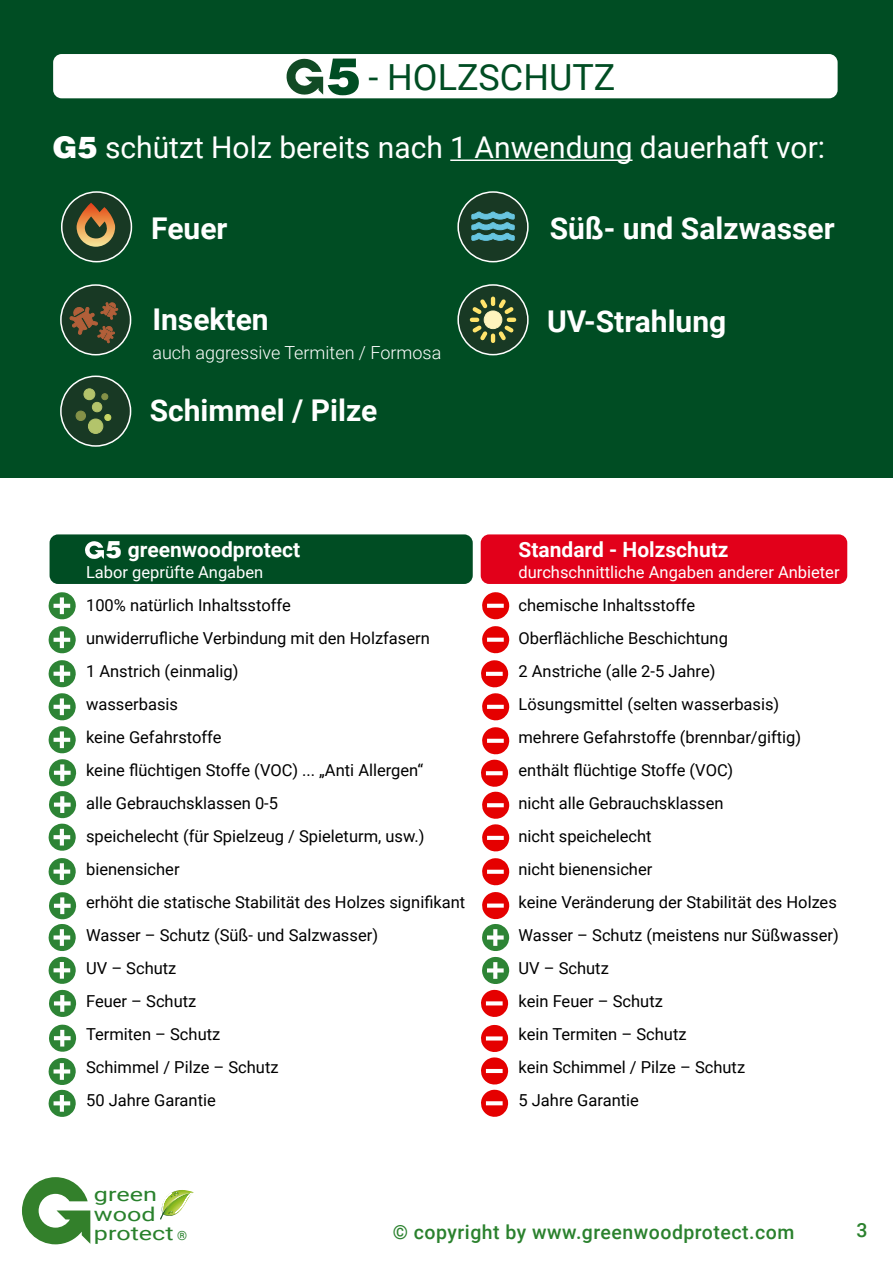
<style>
.page{position:relative;width:893px;height:1263px;background:#fff}
.page>*{position:absolute;margin:0;border:0;box-sizing:border-box;transform-origin:0 0}
.t1{font:900 51px "Helvetica LT";color:#004d23}
.t2{font:36px "Roboto";color:#004d23}
.t3{font:700 30px "Roboto";color:#fff}
.t4{font:30px "Roboto";color:#fff}
.t5{font:900 24px "Helvetica LT";color:#fff}
.t6{font:700 21px "Roboto";color:#fff}
.t7{font:500 19.5px "Roboto";letter-spacing:.025em;color:#2a812d}
.t8{font:19.2px/19.2px "Roboto";color:#29812c;scale:1.31 1}
.t9{font:300 18px "Roboto";color:#fff}
.t10{font:16.5px/33px "Roboto";color:#000}
.t11{font:16.5px "Roboto";color:#fff}
.s1{font-family:"Helvetica LT";font-weight:900}
.s2{font-size:12.75px}
</style>
<div class="page">
<div style="left:0;top:0;width:893px;height:477px;background:#004d23"></div>
<hr style="left:450px;top:159px;width:182px;height:2px;background:#fff">
<div style="left:53px;top:54px;width:785px;height:44px;background:#fff;border-radius:9px"></div>
<svg style="left:286px;top:59px;width:37px;height:36px"></svg>
<svg style="left:59px;top:283px;width:73px;height:73px;background:#354f34"></svg>
<svg style="left:457px;top:190px;width:72px;height:73px;background:#2c5f4d"></svg>
<svg style="left:457px;top:283px;width:72px;height:73px;background:#3f623f"></svg>
<svg style="left:59px;top:375px;width:73px;height:72px;background:#2f5737"></svg>
<svg style="left:60px;top:190px;width:73px;height:73px;background:#445b39"></svg>
<svg style="left:482px;top:592px;width:27px;height:28px"></svg>
<svg style="left:48px;top:592px;width:28px;height:28px"></svg>
<svg style="left:48px;top:626px;width:28px;height:28px"></svg>
<svg style="left:49px;top:1024px;width:27px;height:28px"></svg>
<svg style="left:49px;top:990px;width:27px;height:27px"></svg>
<svg style="left:48px;top:957px;width:28px;height:27px"></svg>
<svg style="left:48px;top:892px;width:28px;height:59px"></svg>
<svg style="left:48px;top:858px;width:28px;height:27px"></svg>
<svg style="left:48px;top:660px;width:28px;height:191px"></svg>
<svg style="left:48px;top:1058px;width:28px;height:59px"></svg>
<svg style="left:482px;top:957px;width:27px;height:27px"></svg>
<svg style="left:481px;top:990px;width:27px;height:27px"></svg>
<svg style="left:482px;top:892px;width:27px;height:59px"></svg>
<svg style="left:482px;top:858px;width:27px;height:28px"></svg>
<svg style="left:481px;top:727px;width:28px;height:125px"></svg>
<svg style="left:481px;top:660px;width:28px;height:61px"></svg>
<svg style="left:482px;top:626px;width:27px;height:28px"></svg>
<svg style="left:481px;top:1025px;width:27px;height:92px"></svg>
<div style="left:50px;top:534px;width:423px;height:50px;background:#004d23;border-radius:9px"></div>
<div style="left:481px;top:534px;width:366px;height:50px;background:#e2001a;border-radius:9px"></div>
<svg style="left:85px;top:541px;width:19px;height:18px"></svg>
<svg style="left:22px;top:1177px;width:68px;height:67px"></svg>
<svg style="left:160px;top:1190px;width:34px;height:30px"></svg>
<h1 class="t1" style="left:327px;top:43px;width:36px">5</h1>
<h2 class="t2" style="left:368px;top:52px;width:249px">- HOLZSCHUTZ</h2>
<h3 class="t4" style="left:53px;top:126px;width:774px"><span class="s1">G5</span> schützt Holz bereits nach 1 Anwendung dauerhaft vor:</h3>
<h3 class="t3" style="left:151px;top:207px;width:78px">Feuer</h3>
<h3 class="t3" style="left:550px;top:207px;width:287px">Süß- und Salzwasser</h3>
<h3 class="t3" style="left:152px;top:299px;width:118px">Insekten</h3>
<p class="t9" style="left:152px;top:340px;width:290px">auch aggressive Termiten / Formosa</p>
<h3 class="t3" style="left:547px;top:300px;width:181px">UV-Strahlung</h3>
<h3 class="t3" style="left:150px;top:389px;width:229px">Schimmel / Pilze</h3>
<h3 class="t5" style="left:106px;top:534px;width:18px">5</h3>
<p class="t6" style="left:128px;top:535px;width:174px">greenwoodprotect</p>
<p class="t11" style="left:86px;top:561px;width:179px">Labor geprüfte Angaben</p>
<p class="t10" style="left:86px;top:588px;width:381px">100% natürlich Inhaltsstoffe<br>unwiderrufliche Verbindung mit den Holzfasern<br>1 Anstrich (einmalig)<br>wasserbasis<br>keine Gefahrstoffe<br>keine flüchtigen Stoffe (VOC) ... „Anti Allergen“<br>alle Gebrauchsklassen 0-5<br>speichelecht (für Spielzeug / Spieleturm, usw.) bienensicher<br>erhöht die statische Stabilität des Holzes signifikant<br>Wasser – Schutz (Süß- und Salzwasser)<br>UV – Schutz<br>Feuer – Schutz<br>Termiten – Schutz<br>Schimmel / Pilze – Schutz<br>50 Jahre Garantie</p>
<p class="t6" style="left:518px;top:535px;width:212px">Standard - Holzschutz</p>
<p class="t11" style="left:518px;top:561px;width:323px">durchschnittliche Angaben anderer Anbieter</p>
<p class="t10" style="left:518px;top:588px;width:322px">chemische Inhaltsstoffe<br>Oberflächliche Beschichtung<br>2 Anstriche (alle 2-5 Jahre)<br>Lösungsmittel (selten wasserbasis) mehrere Gefahrstoffe (brennbar/giftig) enthält flüchtige Stoffe (VOC)<br>nicht alle Gebrauchsklassen<br>nicht speichelecht<br>nicht bienensicher<br>keine Veränderung der Stabilität des Holzes<br>Wasser – Schutz (meistens nur Süßwasser)<br>UV – Schutz<br>kein Feuer – Schutz<br>kein Termiten – Schutz<br>kein Schimmel / Pilze – Schutz<br>5 Jahre Garantie</p>
<p class="t8" style="left:94px;top:1184px;width:73px">green wood protect <span class="s2">®</span></p>
<p class="t7" style="left:393px;top:1218px;width:403px">© copyright by www.greenwoodprotect.com</p>
<p class="t7" style="left:856px;top:1216px;width:13px">3</p>
</div>
